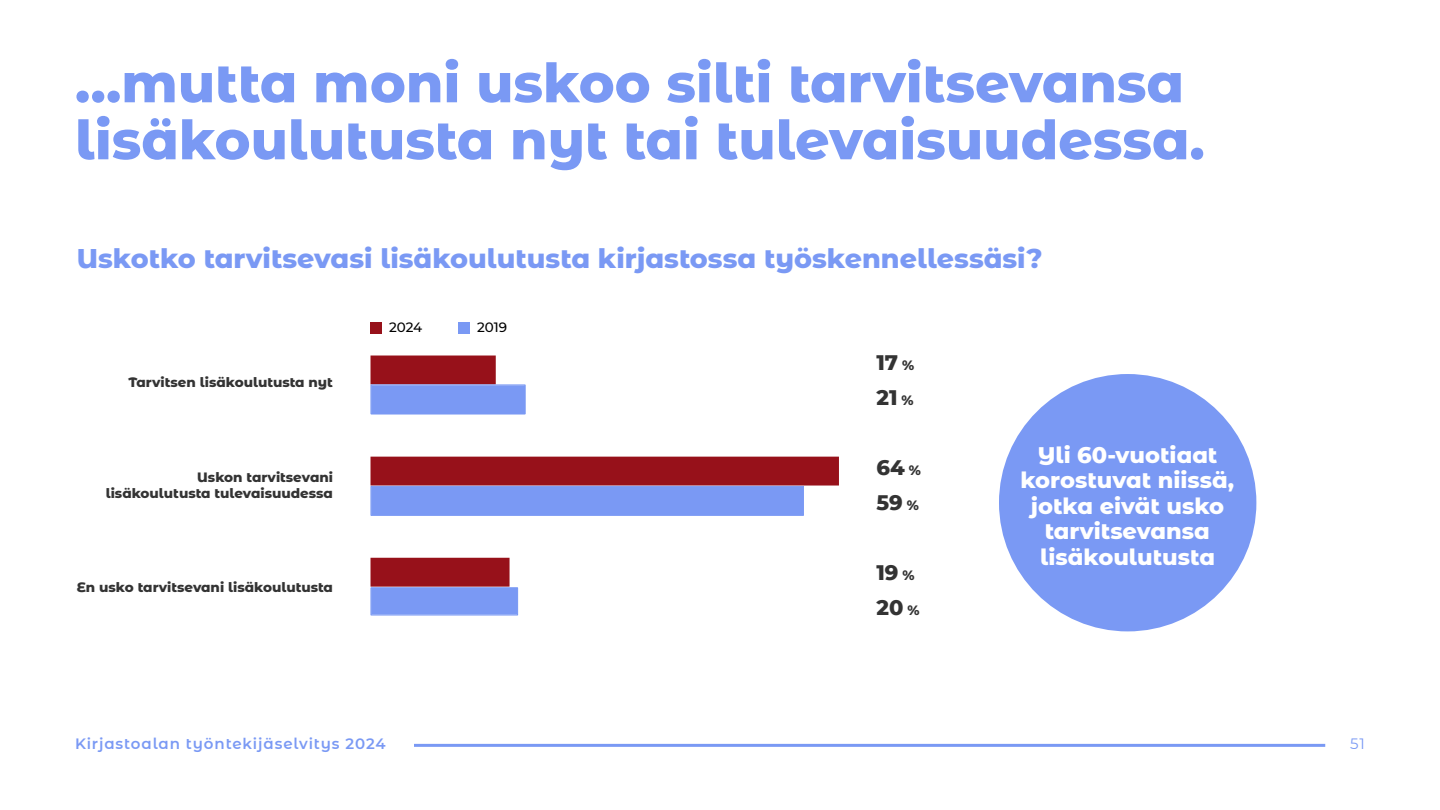
<style>
.page{position:relative;width:1440px;height:810px;background:#fff}
.page>*{position:absolute;margin:0;border:0;box-sizing:border-box;transform-origin:0 0}
.t1{font:800 54px/57px "Montserrat Alternates";color:#7a99f4}
.t2{font:800 27px "Montserrat Alternates";color:#7a99f4}
.t3{font:800 22.5px/25.5px "Montserrat Alternates";color:#fff;text-align:center}
.t4{font:800 21px/35.1px "Montserrat Alternates";color:#333}
.t5{font:600 15px "Montserrat Alternates";letter-spacing:.06em;color:#7a99f4}
.t6{font:15px "Montserrat Alternates";color:#7a99f4}
.t7{font:800 13.5px/15.9px "Montserrat Alternates";color:#333;text-align:right}
.t8{font:500 13.5px "Montserrat Alternates";letter-spacing:-.005em;color:#000}
.s1{font-size:13.5px}
</style>
<div class="page">
<div style="left:371px;top:322px;width:11px;height:11px;background:#97111a"></div>
<div style="left:459px;top:322px;width:11px;height:11px;background:#7a99f4"></div>
<svg style="left:371px;top:356px;width:468px;height:130px"></svg>
<svg style="left:370px;top:384px;width:434px;height:232px"></svg>
<div style="left:999px;top:374px;width:257px;height:257px;background:#7a99f4;border-radius:50%"></div>
<hr style="left:414px;top:744px;width:911px;height:3px;background:#7a99f4">
<h1 class="t1" style="left:75px;top:52px;width:1131px">…mutta moni uskoo silti tarvitsevansa lisäkoulutusta nyt tai tulevaisuudessa.</h1>
<h2 class="t2" style="left:77px;top:239px;width:968px">Uskotko tarvitsevasi lisäkoulutusta kirjastossa työskennellessäsi?</h2>
<p class="t7" style="left:128px;top:374px;width:206px">Tarvitsen lisäkoulutusta nyt</p>
<p class="t7" style="left:106px;top:468px;width:229px">Uskon tarvitsevani lisäkoulutusta tulevaisuudessa</p>
<p class="t7" style="left:77px;top:579px;width:258px">En usko tarvitsevani lisäkoulutusta</p>
<p class="t8" style="left:389px;top:318px;width:35px">2024</p>
<p class="t8" style="left:477px;top:318px;width:31px">2019</p>
<h3 class="t4" style="left:876px;top:344px;width:39px">17 <span class="s1">%<br></span>21 <span class="s1">%</span></h3>
<h3 class="t4" style="left:876px;top:449px;width:46px">64 <span class="s1">%<br></span>59 <span class="s1">%</span></h3>
<h3 class="t4" style="left:876px;top:554px;width:44px">19 <span class="s1">%<br></span>20 <span class="s1">%</span></h3>
<h3 class="t3" style="left:1020px;top:441px;width:215px">Yli 60-vuotiaat korostuvat niissä, jotka eivät usko tarvitsevansa lisäkoulutusta</h3>
<p class="t5" style="left:75px;top:733px;width:312px">Kirjastoalan työntekijäselvitys 2024</p>
<p class="t6" style="left:1350px;top:734px;width:16px">51</p>
</div>
